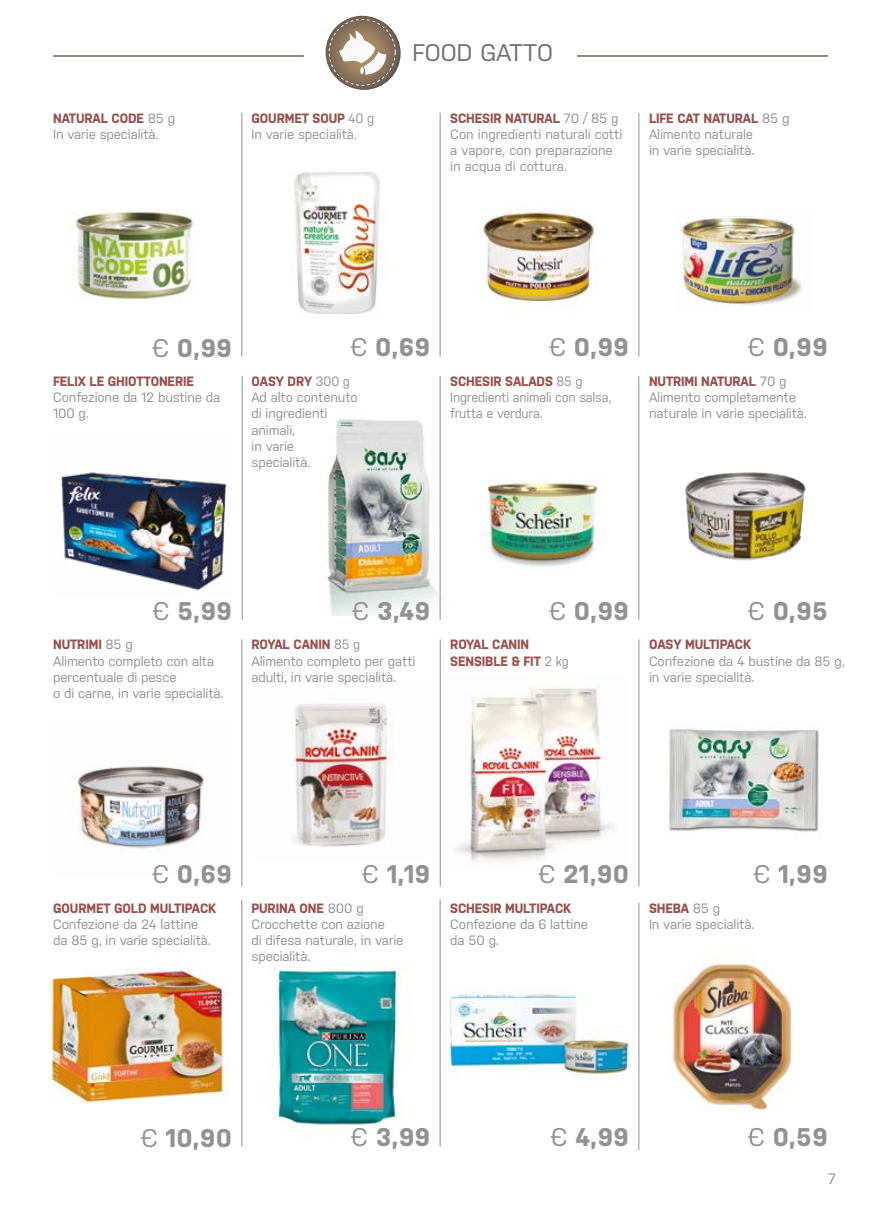
<style>
.page{position:relative;width:881px;height:1221px;background:#fff}
.page>*{position:absolute;margin:0;border:0;box-sizing:border-box;transform-origin:0 0}
.t1{font:700 25.5px "Nudista";color:#929292}
.t2{font:24px "Nudista";letter-spacing:.01em;color:#706f6f}
.t3{font:15px "Nudista";color:#929292}
.t4{font:13.5px/16.2px "Nudista";letter-spacing:-.01em;color:#929292}
.t5{font:13.5px/16.2px "Nudista";letter-spacing:-.01em;color:#929292;scale:.95 1}
.t6{font:700 13.5px/16.2px "Nudista";letter-spacing:-.01em;color:#96514d;scale:.95 1}
.s1{font-weight:700;color:#96514d}
.s2{font-weight:400}
.s3{font-weight:400;color:#929292}
</style>
<div class="page">
<hr style="left:53px;top:55px;width:251px;height:2px;background:#6f5c4e">
<hr style="left:577px;top:55px;width:250px;height:2px;background:#6f5c4e">
<svg style="left:325px;top:16px;width:73px;height:73px"></svg>
<svg style="left:329px;top:19px;width:66px;height:67px"></svg>
<img style="left:74px;top:211px;width:123px;height:89px">
<img style="left:61px;top:472px;width:166px;height:119px">
<img style="left:294px;top:172px;width:93px;height:142px">
<img style="left:327px;top:392px;width:114px;height:223px">
<img style="left:483px;top:210px;width:112px;height:92px">
<img style="left:483px;top:480px;width:116px;height:87px">
<img style="left:681px;top:216px;width:121px;height:90px">
<img style="left:76px;top:766px;width:129px;height:83px">
<img style="left:49px;top:969px;width:179px;height:134px">
<img style="left:292px;top:703px;width:100px;height:144px">
<img style="left:276px;top:969px;width:125px;height:161px">
<img style="left:456px;top:688px;width:158px;height:174px">
<img style="left:445px;top:993px;width:187px;height:85px">
<img style="left:668px;top:728px;width:151px;height:104px">
<img style="left:672px;top:954px;width:120px;height:157px">
<img style="left:684px;top:472px;width:121px;height:88px">
<hr style="left:241px;top:113px;width:1px;height:243px;background:#929292">
<hr style="left:439px;top:113px;width:1px;height:243px;background:#929292">
<hr style="left:439px;top:376px;width:1px;height:244px;background:#929292">
<hr style="left:242px;top:376px;width:1px;height:244px;background:#929292">
<hr style="left:439px;top:899px;width:1px;height:247px;background:#929292">
<hr style="left:638px;top:639px;width:1px;height:247px;background:#929292">
<hr style="left:638px;top:902px;width:1px;height:247px;background:#929292">
<hr style="left:440px;top:639px;width:1px;height:247px;background:#929292">
<hr style="left:241px;top:899px;width:1px;height:247px;background:#929292">
<hr style="left:638px;top:113px;width:1px;height:243px;background:#929292">
<hr style="left:241px;top:639px;width:1px;height:247px;background:#929292">
<hr style="left:638px;top:376px;width:1px;height:244px;background:#929292">
<p class="t4" style="left:53px;top:110px;width:123px"><span class="s1">NATURAL CODE</span> 85 g<br>In varie specialità.</p>
<p class="t5" style="left:251px;top:110px;width:131px"><span class="s1">GOURMET SOUP</span> 40 g<br>In varie specialità.</p>
<h2 class="t2" style="left:412px;top:39px;width:142px">FOOD GATTO</h2>
<p class="t4" style="left:450px;top:110px;width:174px"><span class="s1">SCHESIR NATURAL</span> 70 / 85 g<br>Con ingredienti naturali cotti a vapore, con preparazione in acqua di cottura.</p>
<p class="t4" style="left:648px;top:110px;width:142px"><span class="s1">LIFE CAT NATURAL</span> 85 g<br>Alimento naturale<br>in varie specialità.</p>
<h1 class="t1" style="left:152px;top:333px;width:82px"><span class="s2">€</span> 0,99</h1>
<p class="t6" style="left:53px;top:373px;width:150px">FELIX LE GHIOTTONERIE</p>
<p class="t4" style="left:53px;top:389px;width:168px">Confezione da 12 bustine da<br>100 g.</p>
<h1 class="t1" style="left:350px;top:333px;width:82px"><span class="s2">€</span> 0,69</h1>
<p class="t5" style="left:251px;top:373px;width:113px"><span class="s1">OASY DRY</span> 300 g<br>Ad alto contenuto di ingredienti animali,<br>in varie<br>specialità.</p>
<h1 class="t1" style="left:548px;top:333px;width:82px"><span class="s2">€</span> 0,99</h1>
<p class="t5" style="left:450px;top:373px;width:171px"><span class="s1">SCHESIR SALADS</span> 85 g<br>Ingredienti animali con salsa, frutta e verdura.</p>
<h1 class="t1" style="left:747px;top:333px;width:82px"><span class="s2">€</span> 0,99</h1>
<p class="t4" style="left:648px;top:373px;width:159px"><span class="s1">NUTRIMI NATURAL</span> 70 g<br>Alimento completamente naturale in varie specialità.</p>
<h1 class="t1" style="left:152px;top:596px;width:81px"><span class="s2">€</span> 5,99</h1>
<p class="t4" style="left:53px;top:636px;width:172px"><span class="s1">NUTRIMI</span> 85 g<br>Alimento completo con alta percentuale di pesce<br>o di carne, in varie specialità.</p>
<h1 class="t1" style="left:352px;top:596px;width:80px"><span class="s2">€</span> 3,49</h1>
<p class="t5" style="left:251px;top:636px;width:174px"><span class="s1">ROYAL CANIN</span> 85 g<br>Alimento completo per gatti adulti, in varie specialità.</p>
<h1 class="t1" style="left:548px;top:596px;width:82px"><span class="s2">€</span> 0,99</h1>
<p class="t6" style="left:450px;top:636px;width:126px">ROYAL CANIN<br>SENSIBLE &amp; FIT <span class="s3">2 kg</span></p>
<h1 class="t1" style="left:747px;top:596px;width:82px"><span class="s2">€</span> 0,95</h1>
<p class="t6" style="left:648px;top:636px;width:109px">OASY MULTIPACK</p>
<p class="t4" style="left:648px;top:652px;width:197px">Confezione da 4 bustine da 85 g, in varie specialità.</p>
<h1 class="t1" style="left:152px;top:859px;width:82px"><span class="s2">€</span> 0,69</h1>
<p class="t6" style="left:53px;top:899px;width:173px">GOURMET GOLD MULTIPACK</p>
<p class="t4" style="left:53px;top:916px;width:159px">Confezione da 24 lattine da 85 g, in varie specialità.</p>
<h1 class="t1" style="left:361px;top:859px;width:70px"><span class="s2">€</span> 1,19</h1>
<p class="t4" style="left:251px;top:899px;width:153px"><span class="s1">PURINA ONE</span> 800 g<br>Crocchette con azione<br>di difesa naturale, in varie specialità.</p>
<h1 class="t1" style="left:538px;top:859px;width:92px"><span class="s2">€</span> 21,90</h1>
<p class="t6" style="left:450px;top:899px;width:129px">SCHESIR MULTIPACK</p>
<p class="t4" style="left:450px;top:916px;width:139px">Confezione da 6 lattine da 50 g.</p>
<h1 class="t1" style="left:752px;top:859px;width:76px"><span class="s2">€</span> 1,99</h1>
<p class="t4" style="left:648px;top:899px;width:107px"><span class="s1">SHEBA</span> 85 g<br>In varie specialità.</p>
<h1 class="t1" style="left:140px;top:1122px;width:93px"><span class="s2">€</span> 10,90</h1>
<h1 class="t1" style="left:350px;top:1122px;width:81px"><span class="s2">€</span> 3,99</h1>
<h1 class="t1" style="left:550px;top:1122px;width:80px"><span class="s2">€</span> 4,99</h1>
<h1 class="t1" style="left:747px;top:1122px;width:82px"><span class="s2">€</span> 0,59</h1>
<p class="t3" style="left:827px;top:1169px;width:10px">7</p>
</div>
